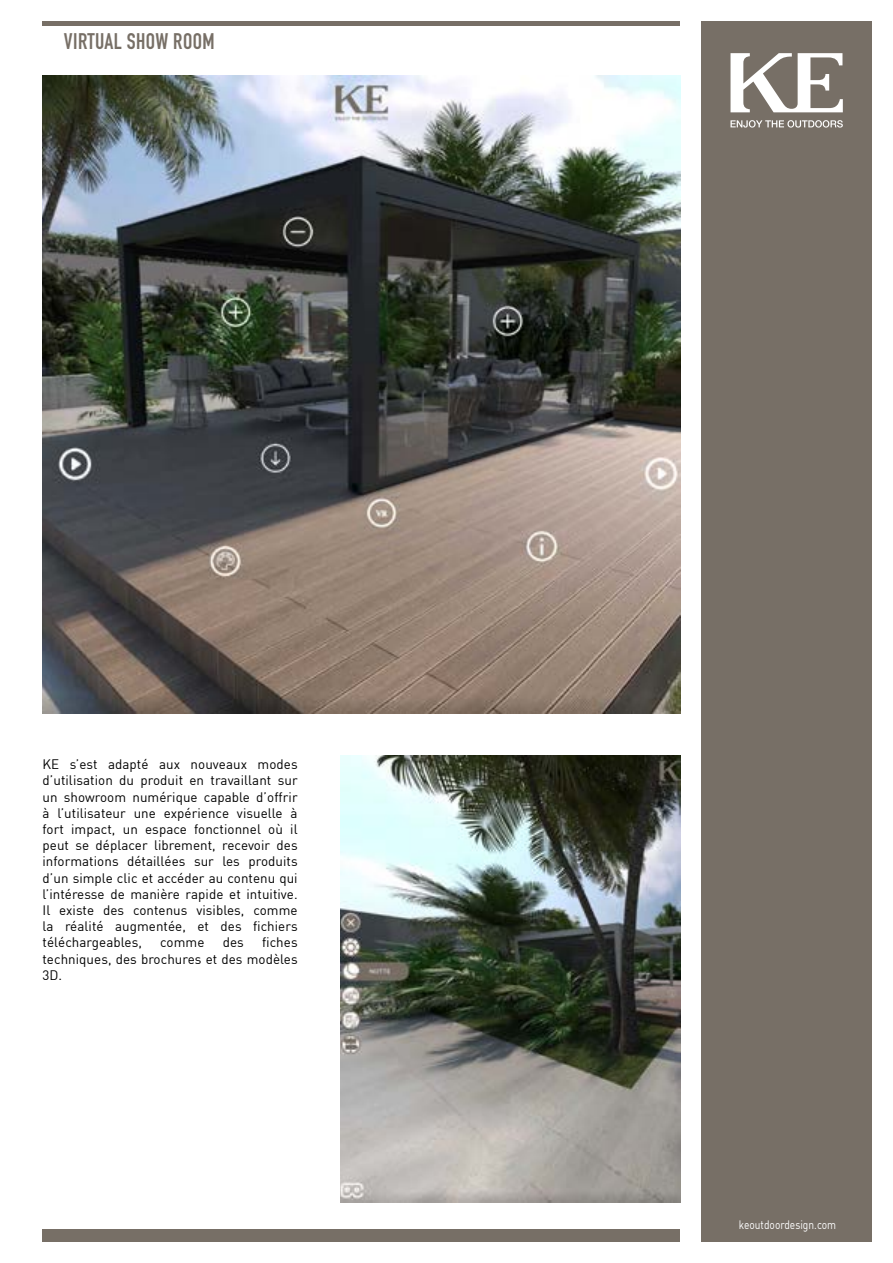
<style>
.page{position:relative;width:893px;height:1263px;background:#fff}
.page>*{position:absolute;margin:0;border:0;box-sizing:border-box;transform-origin:0 0}
.t1{font:22.2px "DIN Engschrift Std";letter-spacing:.02em;color:#776f66}
.t2{font:13.5px/16.2px "DIN";letter-spacing:.005em;color:#000;text-align:justify}
.t3{font:12px "DIN";color:#fff;scale:.85 1}
</style>
<div class="page">
<div style="left:702px;top:21px;width:170px;height:1221px;background:#776f66"></div>
<svg style="left:730px;top:53px;width:113px;height:59px"></svg>
<svg style="left:730px;top:120px;width:113px;height:8px"></svg>
<div style="left:43px;top:1229px;width:637px;height:13px;background:#776f66"></div>
<div style="left:43px;top:21px;width:637px;height:5px;background:#776f66"></div>
<img style="left:340px;top:756px;width:340px;height:446px">
<img style="left:43px;top:75px;width:637px;height:638px">
<h1 class="t1" style="left:64px;top:28px;width:152px">VIRTUAL SHOW ROOM</h1>
<p class="t2" style="left:43px;top:756px;width:257px">KE s’est adapté aux nouveaux modes d’utilisation du produit en travaillant sur un showroom numérique capable d’offrir à l’utilisateur une expérience visuelle à fort impact, un espace fonctionnel où il peut se déplacer librement, recevoir des informations détaillées sur les produits d’un simple clic et accéder au contenu qui l’intéresse de manière rapide et intuitive.<br>Il existe des contenus visibles, comme la réalité augmentée, et des fichiers téléchargeables,</p>
<p class="t2" style="left:43px;top:934px;width:257px;text-indent:220px">fiches techniques, des brochures et des modèles 3D.</p>
<p class="t2" style="left:160px;top:934px;width:46px">comme</p>
<p class="t2" style="left:223px;top:934px;width:23px">des</p>
<p class="t3" style="left:739px;top:1217px;width:116px">keoutdoordesign.com</p>
</div>
